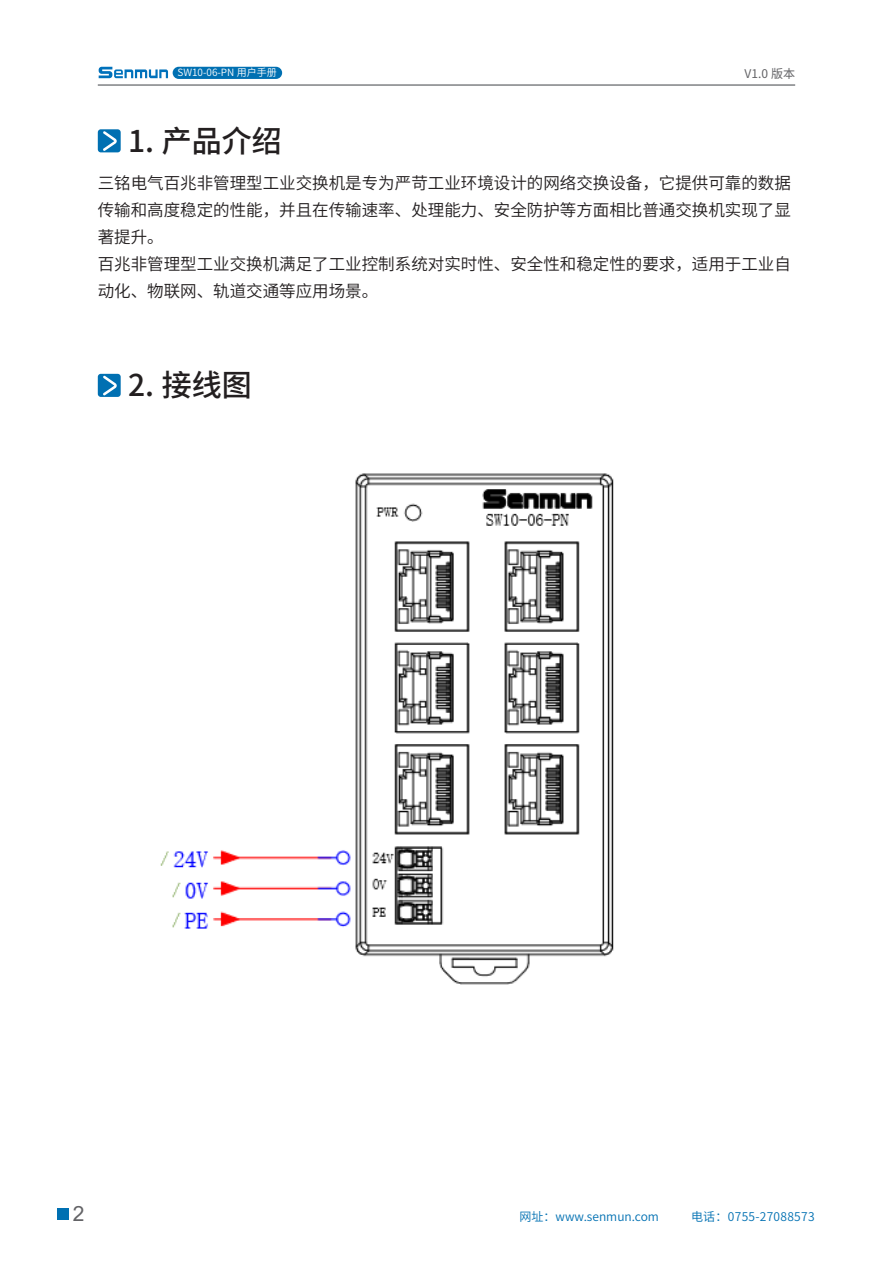
<style>
.page{position:relative;width:893px;height:1263px;background:#fff}
.page>*{position:absolute;margin:0;border:0;box-sizing:border-box;transform-origin:0 0}
.t1{font:500 30px "Source Han Sans SC";color:#231f20}
.t2{font:21px "Arial";color:#636366}
.段落样式2{font:16.5px/27px "Source Han Sans SC";color:#231f20}
.t3{font:12px "Source Han Sans SC";color:#0070b2}
.t4{font:12px "Source Han Sans SC";letter-spacing:.025em;color:#0070b2}
.t5{font:12px "Source Han Sans SC";color:#636366}
.t6{font:10.05px "Source Han Sans SC";color:#fff}
</style>
<div class="page">
<hr style="left:98px;top:84px;width:697px;height:2px;background:#808285">
<div style="left:173px;top:67px;width:109px;height:12px;background:#0070b2;border-radius:6px"></div>
<div style="left:57px;top:1208px;width:11px;height:11px;background:#0070b2"></div>
<svg style="left:99px;top:67px;width:69px;height:11px"></svg>
<svg style="left:98px;top:129px;width:23px;height:23px"></svg>
<svg style="left:98px;top:374px;width:23px;height:23px"></svg>
<img style="left:160px;top:473px;width:454px;height:512px">
<p class="t6" style="left:178px;top:67px;width:101px">SW10-06-PN 用户手册</p>
<p class="t5" style="left:745px;top:67px;width:52px">V1.0 版本</p>
<p class="t1" style="left:128px;top:124px;width:155px">1. 产品介绍</p>
<p class="段落样式2" style="left:98px;top:170px;width:694px">三铭电气百兆非管理型工业交换机是专为严苛工业环境设计的网络交换设备，它提供可靠的数据传输和高度稳定的性能，并且在传输速率、处理能力、安全防护等方面相比普通交换机实现了显著提升。<br>百兆非管理型工业交换机满足了工业控制系统对实时性、安全性和稳定性的要求，适用于工业自动化、物联网、轨道交通等应用场景。</p>
<p class="t1" style="left:128px;top:368px;width:125px">2. 接线图</p>
<p class="t2" style="left:73px;top:1199px;width:13px">2</p>
<p class="t3" style="left:520px;top:1210px;width:141px">网址：www.senmun.com</p>
<p class="t4" style="left:691px;top:1210px;width:125px">电话：0755-27088573</p>
</div>
